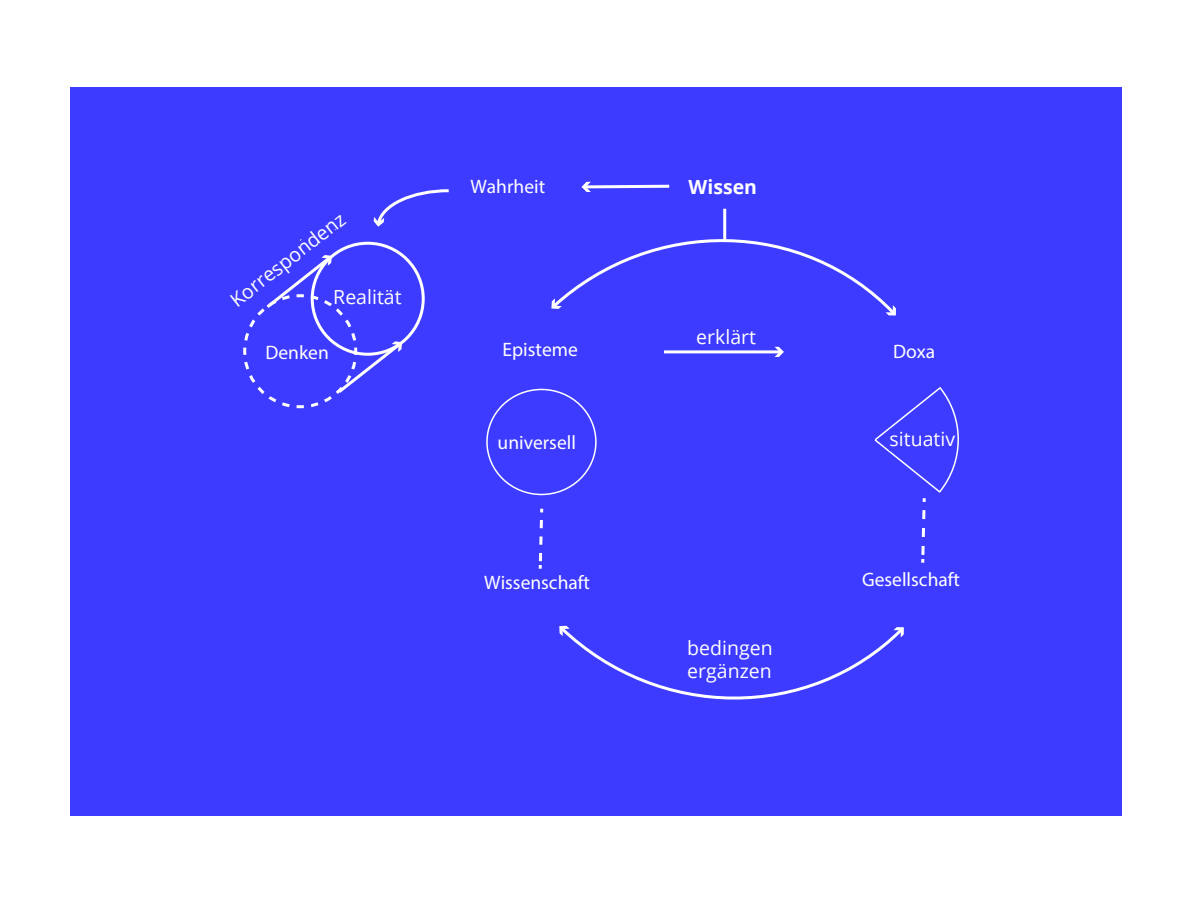
<style>
.page{position:relative;width:1200px;height:900px;background:#fff}
.page>*{position:absolute;margin:0;border:0;box-sizing:border-box;transform-origin:0 0}
.t1{font:19.5px "Myriad Pro";color:#fff}
.t2{font:19.5px "Open Sans";color:#fff}
.t3{font:700 19.5px "Open Sans";color:#fff}
</style>
<div class="page">
<div style="left:71px;top:87px;width:1051px;height:729px;background:#3d3bff"></div>
<svg style="left:551px;top:216px;width:345px;height:100px"></svg>
<hr style="left:664px;top:350px;width:117px;height:3px;background:#fff">
<svg style="left:775px;top:347px;width:9px;height:10px"></svg>
<svg style="left:486px;top:388px;width:473px;height:108px"></svg>
<svg style="left:873px;top:387px;width:81px;height:168px"></svg>
<svg style="left:563px;top:559px;width:362px;height:141px"></svg>
<svg style="left:894px;top:627px;width:10px;height:10px"></svg>
<svg style="left:559px;top:626px;width:11px;height:10px"></svg>
<svg style="left:581px;top:182px;width:89px;height:10px"></svg>
<hr style="left:723px;top:209px;width:3px;height:31px;background:#fff">
<svg style="left:243px;top:189px;width:206px;height:220px"></svg>
<div style="left:890px;top:429px;width:65px;height:22px;background:#3d3bff"></div>
<p class="t2" style="left:225px;top:292px;width:141px;rotate:-38deg">Korrespondenz</p>
<p class="t2" style="left:333px;top:283px;width:70px">Realität</p>
<p class="t1" style="left:266px;top:340px;width:65px">Denken</p>
<p class="t1" style="left:470px;top:174px;width:76px">Wahrheit</p>
<p class="t3" style="left:689px;top:173px;width:70px">Wissen</p>
<p class="t2" style="left:696px;top:324px;width:61px">erklärt</p>
<p class="t1" style="left:503px;top:338px;width:77px">Episteme</p>
<p class="t1" style="left:893px;top:339px;width:44px">Doxa</p>
<p class="t1" style="left:498px;top:431px;width:80px">universell</p>
<p class="t2" style="left:890px;top:426px;width:67px">situativ</p>
<p class="t1" style="left:484px;top:570px;width:107px">Wissenschaft</p>
<p class="t1" style="left:862px;top:567px;width:99px">Gesellschaft</p>
<p class="t2" style="left:687px;top:634px;width:87px">bedingen</p>
<p class="t2" style="left:687px;top:657px;width:86px">ergänzen</p>
</div>
